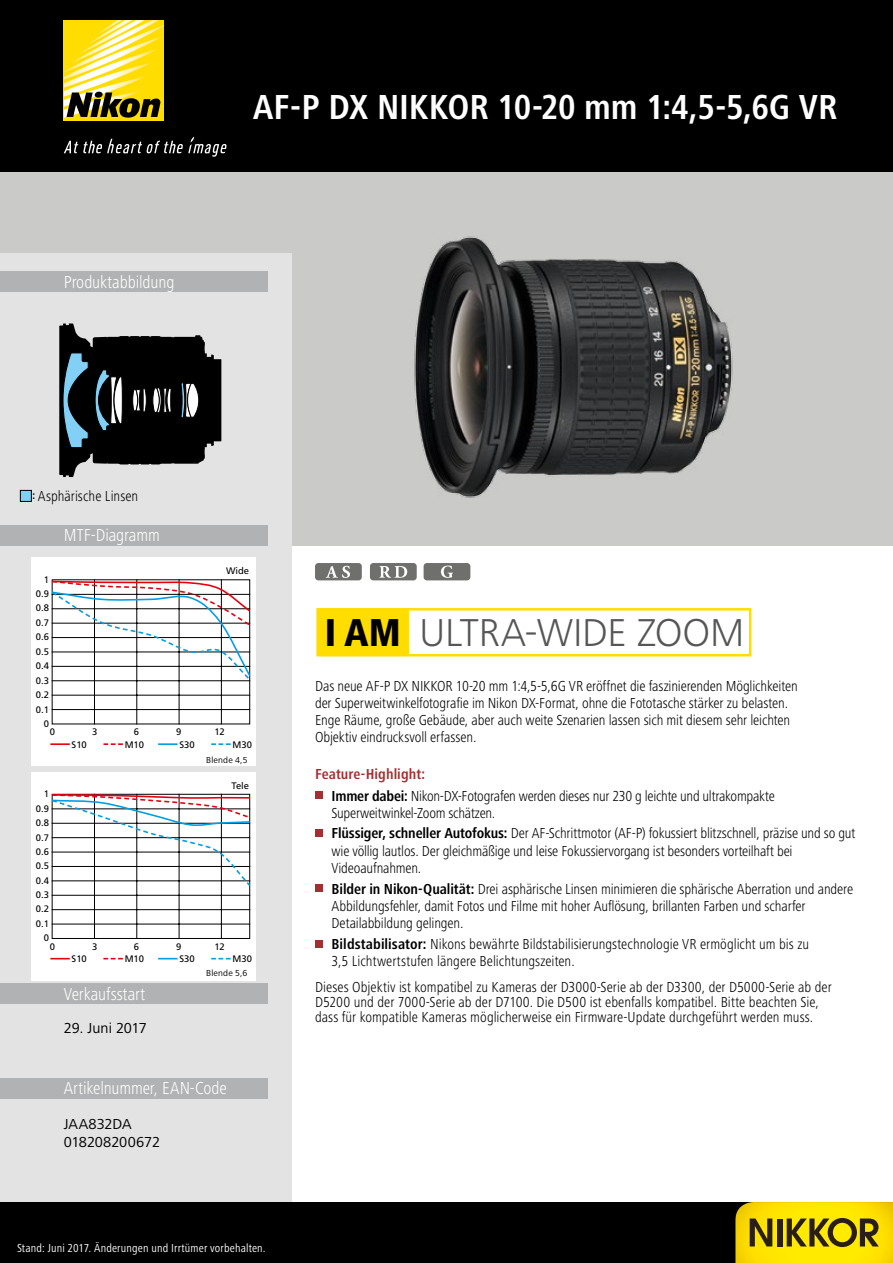
<style>
.page{position:relative;width:893px;height:1263px;background:#fff}
.page>*{position:absolute;margin:0;border:0;box-sizing:border-box;transform-origin:0 0}
.t1{font:300 40.35px "Frutiger Next LTW1 G";letter-spacing:-.005em;color:#565656}
.t2{font:700 condensed 36px "Frutiger Next LTW1 G";letter-spacing:-.005em;color:#fff}
.t3{font:300 condensed 18px "Frutiger Next LTW1 G";letter-spacing:-.005em;color:#fff}
.t4{font:300 condensed 15px/17.2px "Frutiger Next LTW1 G";letter-spacing:-.01em;color:#000}
.t5{font:15px/18px "Frutiger Next LTW1 G";letter-spacing:-.005em;color:#000}
.t6{font:condensed 12px "Frutiger Next LTW1 G";letter-spacing:.015em;color:#fff}
.t7{font:9.45px/16px "Frutiger";color:#000;text-align:center}
.t8{font:9px "Frutiger Next LTW1 G";letter-spacing:.025em;color:#000}
.s1{font-weight:700;font-size:11.1px}
.s2{font-weight:800;font-stretch:condensed;color:#000}
.s3{font-weight:700;color:#a42f32}
.s4{font-weight:700}
</style>
<div class="page">
<div style="left:0;top:171px;width:893px;height:375px;background:#cacac9"></div>
<div style="left:0;top:253px;width:291px;height:986px;background:#e3e3e3"></div>
<div style="left:0;top:0;width:893px;height:171px;background:#000"></div>
<div style="left:64px;top:20px;width:100px;height:101px;background:#fd0"></div>
<svg style="left:64px;top:20px;width:100px;height:98px"></svg>
<svg style="left:64px;top:137px;width:162px;height:20px"></svg>
<div style="left:0;top:1202px;width:893px;height:61px;background:#000"></div>
<img style="left:735px;top:1202px;width:158px;height:61px">
<svg style="left:750px;top:1218px;width:22px;height:28px"></svg>
<div style="left:777px;top:1218px;width:5px;height:28px;background:#2a1f18"></div>
<svg style="left:787px;top:1218px;width:92px;height:29px;background:#94830b"></svg>
<div style="left:0;top:271px;width:268px;height:21px;background:#b1b2b3"></div>
<div style="left:0;top:525px;width:268px;height:21px;background:#b1b2b3"></div>
<div style="left:20px;top:490px;width:11px;height:11px;background:#82d0f5"></div>
<div style="left:20px;top:490px;width:12px;height:12px;border:1px solid #000"></div>
<svg style="left:59px;top:323px;width:162px;height:154px"></svg>
<div style="left:32px;top:772px;width:224px;height:209px;background:#fff"></div>
<hr style="left:52px;top:924px;width:198px;height:1px;background:#000">
<hr style="left:52px;top:909px;width:198px;height:1px;background:#000">
<hr style="left:52px;top:895px;width:198px;height:1px;background:#000">
<hr style="left:94px;top:794px;width:1px;height:144px;background:#000">
<hr style="left:137px;top:794px;width:1px;height:144px;background:#000">
<hr style="left:179px;top:794px;width:1px;height:144px;background:#000">
<hr style="left:221px;top:794px;width:1px;height:144px;background:#000">
<svg style="left:50px;top:958px;width:20px;height:1px"></svg>
<svg style="left:103px;top:958px;width:20px;height:1px"></svg>
<svg style="left:158px;top:958px;width:20px;height:1px"></svg>
<svg style="left:211px;top:958px;width:20px;height:1px"></svg>
<div style="left:52px;top:794px;width:198px;height:145px;border:1px solid #000"></div>
<svg style="left:51px;top:793px;width:200px;height:95px"></svg>
<div style="left:32px;top:557px;width:224px;height:209px;background:#fff"></div>
<hr style="left:52px;top:709px;width:198px;height:1px;background:#000">
<hr style="left:52px;top:695px;width:198px;height:1px;background:#000">
<hr style="left:94px;top:580px;width:1px;height:144px;background:#000">
<hr style="left:137px;top:580px;width:1px;height:144px;background:#000">
<hr style="left:179px;top:580px;width:1px;height:144px;background:#000">
<hr style="left:221px;top:580px;width:1px;height:144px;background:#000">
<hr style="left:50px;top:743px;width:20px;height:2px;background:#e3000f">
<svg style="left:103px;top:743px;width:20px;height:2px"></svg>
<hr style="left:158px;top:743px;width:20px;height:2px;background:#009ee3">
<svg style="left:211px;top:743px;width:20px;height:2px"></svg>
<svg style="left:51px;top:580px;width:200px;height:102px"></svg>
<div style="left:315px;top:563px;width:47px;height:17px;background:#6f6f6e;border-radius:3px"></div>
<svg style="left:326px;top:566px;width:24px;height:12px"></svg>
<img style="left:414px;top:236px;width:319px;height:262px">
<div style="left:315px;top:792px;width:7px;height:7px;background:#a42f32"></div>
<div style="left:315px;top:830px;width:7px;height:7px;background:#a42f32"></div>
<div style="left:315px;top:885px;width:7px;height:7px;background:#a42f32"></div>
<div style="left:315px;top:940px;width:7px;height:7px;background:#a42f32"></div>
<div style="left:317px;top:608px;width:434px;height:48px;border:2px solid #fd0"></div>
<div style="left:317px;top:609px;width:92px;height:47px;background:#fd0"></div>
<div style="left:370px;top:563px;width:47px;height:17px;background:#6f6f6e;border-radius:3px"></div>
<svg style="left:379px;top:566px;width:28px;height:12px"></svg>
<div style="left:424px;top:563px;width:46px;height:17px;background:#6f6f6e;border-radius:3px"></div>
<svg style="left:441px;top:566px;width:12px;height:12px"></svg>
<div style="left:0;top:983px;width:268px;height:21px;background:#b1b2b3"></div>
<div style="left:0;top:1078px;width:268px;height:21px;background:#b1b2b3"></div>
<p class="t3" style="left:64px;top:271px;width:112px">Produktabbildung</p>
<h2 class="t2" style="left:253px;top:87px;width:586px">AF-P DX NIKKOR 10-20 mm 1:4,5-5,6G VR</h2>
<p class="t4" style="left:33px;top:487px;width:107px"><span class="s1">:</span> Asphärische Linsen</p>
<p class="t7" style="left:44px;top:571px;width:7px">1</p>
<p class="t7" style="left:36px;top:586px;width:15px">0.9</p>
<p class="t7" style="left:36px;top:600px;width:15px">0.8</p>
<p class="t7" style="left:36px;top:615px;width:15px">0.7</p>
<p class="t7" style="left:36px;top:629px;width:15px">0.6</p>
<p class="t7" style="left:36px;top:643px;width:15px">0.5</p>
<p class="t7" style="left:36px;top:658px;width:15px">0.4</p>
<p class="t3" style="left:64px;top:525px;width:98px">MTF-Diagramm</p>
<p class="t7" style="left:226px;top:563px;width:25px">Wide</p>
<h1 class="t1" style="left:324px;top:609px;width:421px"><span class="s2">I AM</span> ULTRA-WIDE ZOOM</h1>
<p class="t7" style="left:36px;top:672px;width:15px">0.3</p>
<p class="t7" style="left:36px;top:686px;width:15px">0.2</p>
<p class="t7" style="left:36px;top:701px;width:15px">0.1</p>
<p class="t7" style="left:44px;top:715px;width:7px">0</p>
<p class="t7" style="left:50px;top:724px;width:7px">0</p>
<p class="t7" style="left:92px;top:724px;width:7px">3</p>
<p class="t7" style="left:134px;top:724px;width:7px">6</p>
<p class="t7" style="left:176px;top:724px;width:7px">9</p>
<p class="t7" style="left:214px;top:724px;width:12px">12</p>
<p class="t7" style="left:72px;top:736px;width:17px">S10</p>
<p class="t7" style="left:125px;top:736px;width:21px">M10</p>
<p class="t7" style="left:179px;top:736px;width:17px">S30</p>
<p class="t7" style="left:227px;top:736px;width:26px">M30 f=4.5</p>
<p class="t8" style="left:206px;top:754px;width:43px">Blende 4,5</p>
<p class="t7" style="left:44px;top:786px;width:7px">1</p>
<p class="t7" style="left:36px;top:800px;width:15px">0.9</p>
<p class="t7" style="left:36px;top:814px;width:15px">0.8</p>
<p class="t7" style="left:36px;top:829px;width:15px">0.7</p>
<p class="t7" style="left:36px;top:843px;width:15px">0.6</p>
<p class="t7" style="left:36px;top:858px;width:15px">0.5</p>
<p class="t7" style="left:36px;top:872px;width:15px">0.4</p>
<p class="t7" style="left:36px;top:887px;width:15px">0.3</p>
<p class="t7" style="left:36px;top:901px;width:15px">0.2</p>
<p class="t7" style="left:36px;top:916px;width:15px">0.1</p>
<p class="t7" style="left:231px;top:777px;width:19px">Tele</p>
<p class="t7" style="left:44px;top:930px;width:7px">0</p>
<p class="t7" style="left:50px;top:938px;width:7px">0</p>
<p class="t7" style="left:92px;top:938px;width:7px">3</p>
<p class="t7" style="left:134px;top:938px;width:7px">6</p>
<p class="t7" style="left:176px;top:938px;width:7px">9</p>
<p class="t7" style="left:214px;top:938px;width:12px">12</p>
<p class="t7" style="left:72px;top:951px;width:17px">S10</p>
<p class="t7" style="left:125px;top:951px;width:21px">M10</p>
<p class="t7" style="left:179px;top:951px;width:17px">S30</p>
<p class="t7" style="left:227px;top:951px;width:26px">M30 f=5.6</p>
<p class="t8" style="left:206px;top:968px;width:43px">Blende 5,6</p>
<p class="t3" style="left:64px;top:984px;width:83px">Verkaufsstart</p>
<p class="t5" style="left:64px;top:1020px;width:85px">29. Juni 2017</p>
<p class="t3" style="left:64px;top:1078px;width:164px">Artikelnummer, EAN-Code</p>
<p class="t5" style="left:64px;top:1115px;width:98px">JAA832DA<br>018208200672</p>
<p class="t6" style="left:17px;top:1241px;width:250px">Stand: Juni 2017. Änderungen und Irrtümer vorbehalten.</p>
<p class="t4" style="left:315px;top:678px;width:484px;line-height:16.8px">Das neue AF-P DX NIKKOR 10-20 mm 1:4,5-5,6G VR eröffnet die faszinierenden Möglichkeiten der Superweitwinkelfotografie im Nikon DX-Format, ohne die Fototasche stärker zu belasten.<br>Enge Räume, große Gebäude, aber auch weite Szenarien lassen sich mit diesem sehr leichten Objektiv eindrucksvoll erfassen.</p>
<p class="t4" style="left:331px;top:763px;width:445px;line-height:21.5px;text-indent:-16px"><span class="s3">Feature-Highlight:<br></span><span class="s4">Immer dabei:</span> Nikon-DX-Fotografen werden dieses nur 230 g leichte und ultrakompakte</p>
<p class="t4" style="left:331px;top:802px;width:525px;line-height:20.7px">Superweitwinkel-Zoom schätzen.<br><span class="s4">Flüssiger, schneller Autofokus:</span> Der AF-Schrittmotor (AF-P) fokussiert blitzschnell, präzise und so gut</p>
<p class="t4" style="left:331px;top:842px;width:463px">wie völlig lautlos. Der gleichmäßige und leise Fokussiervorgang ist besonders vorteilhaft bei<br>Videoaufnahmen.</p>
<p class="t4" style="left:331px;top:880px;width:523px"><span class="s4">Bilder in Nikon-Qualität:</span> Drei asphärische Linsen minimieren die sphärische Aberration und andere<br>Abbildungsfehler, damit Fotos und Filme mit hoher Auflösung, brillanten Farben und scharfer<br>Detailabbildung gelingen.</p>
<p class="t4" style="left:331px;top:935px;width:479px"><span class="s4">Bildstabilisator:</span> Nikons bewährte Bildstabilisierungstechnologie VR ermöglicht um bis zu<br>3,5 Lichtwertstufen längere Belichtungszeiten.</p>
<p class="t4" style="left:315px;top:980px;width:518px;line-height:15px">Dieses Objektiv ist kompatibel zu Kameras der D3000-Serie ab der D3300, der D5000-Serie ab der<br>D5200 und der 7000-Serie ab der D7100. Die D500 ist ebenfalls kompatibel. Bitte beachten Sie, dass für kompatible Kameras möglicherweise ein Firmware-Update durchgeführt werden muss.</p>
</div>
